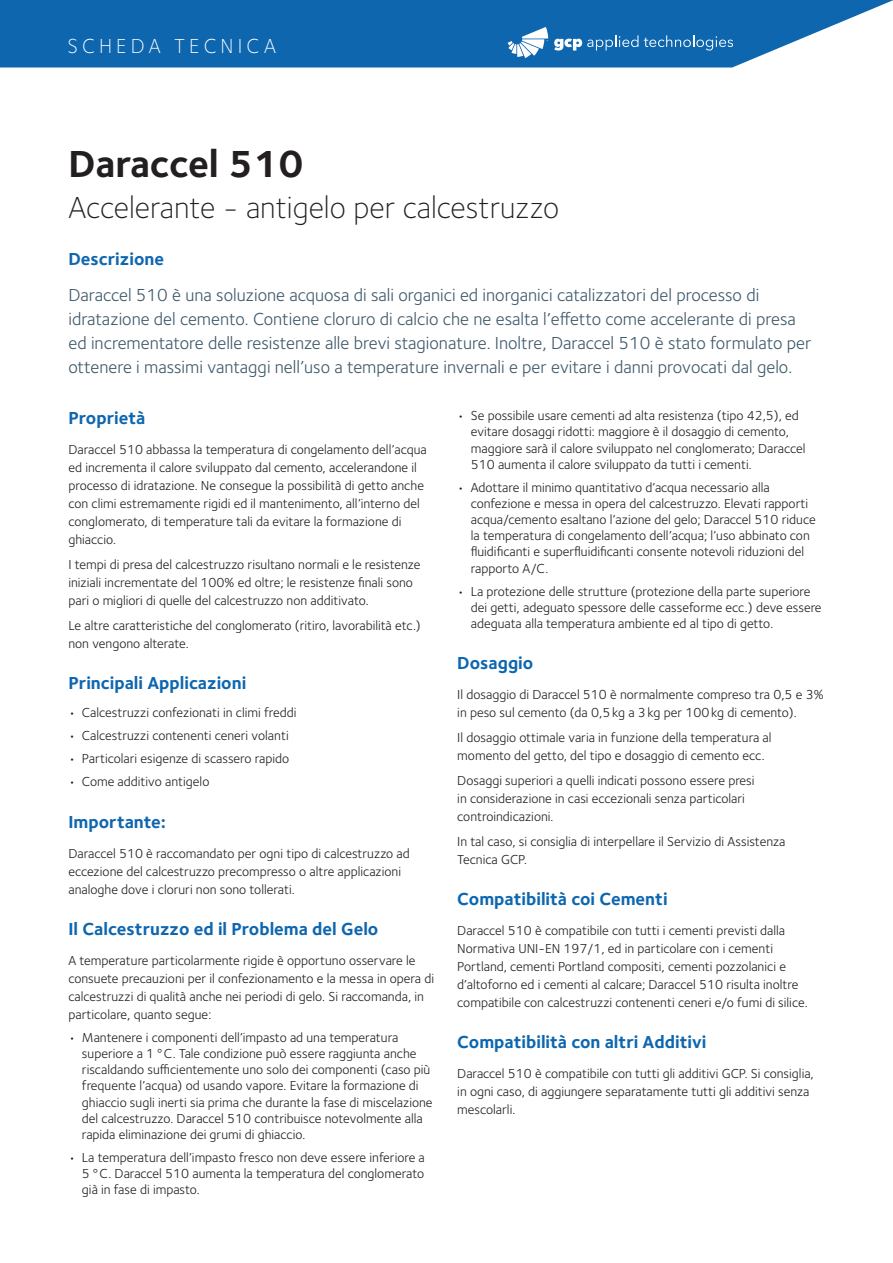
<style>
.page{position:relative;width:893px;height:1263px;background:#fff}
.page>*{position:absolute;margin:0;border:0;box-sizing:border-box;transform-origin:0 0}
.Document_Headline{font:700 39px "Foundry Sterling";color:#231f20}
.Document_Sub-Headlin{font:300 31.5px "Foundry Sterling";color:#231f20}
.Document_Name{font:300 21px "Foundry Sterling";letter-spacing:.2em;color:#fff}
.Product_Descriptor_T{font:18px/24px "Foundry Sterling";color:#3e5869}
.Product_Descriptor_C{font:700 18px "Foundry Sterling";color:#0e66af}
.Text{font:13.5px/18px "Foundry Sterling";color:#231f20}
</style>
<div class="page">
<svg style="left:0;top:0;width:893px;height:68px;fill:#0e66af"></svg>
<svg style="left:554px;top:35px;width:84px;height:16px"></svg>
<svg style="left:644px;top:35px;width:89px;height:16px"></svg>
<svg style="left:508px;top:27px;width:40px;height:31px"></svg>
<p class="Document_Name" style="left:68px;top:34px;width:210px">SCHEDA TECNICA</p>
<p class="Document_Headline" style="left:68px;top:141px;width:237px">Daraccel 510</p>
<p class="Document_Sub-Headlin" style="left:68px;top:189px;width:492px">Accelerante - antigelo per calcestruzzo</p>
<p class="Product_Descriptor_C" style="left:68px;top:248px;width:97px">Descrizione</p>
<p class="Product_Descriptor_T" style="left:68px;top:283px;width:744px">Daraccel 510 è una soluzione acquosa di sali organici ed inorganici catalizzatori del processo di idratazione del cemento. Contiene cloruro di calcio che ne esalta l’effetto come accelerante di presa ed incrementatore delle resistenze alle brevi stagionature. Inoltre, Daraccel 510 è stato formulato per ottenere i massimi vantaggi nell’uso a temperature invernali e per evitare i danni provocati dal gelo.</p>
<p class="Text" style="left:471px;top:408px;width:336px;line-height:16.2px;text-indent:-14px">• Se possibile usare cementi ad alta resistenza (tipo 42,5), ed evitare dosaggi ridotti: maggiore è il dosaggio di cemento, maggiore sarà il calore sviluppato nel conglomerato; Daraccel 510 aumenta il calore sviluppato da tutti i cementi.</p>
<p class="Text" style="left:471px;top:479px;width:346px;line-height:16.2px;text-indent:-14px">• Adottare il minimo quantitativo d’acqua necessario alla confezione e messa in opera del calcestruzzo. Elevati rapporti acqua/cemento esaltano l’azione del gelo; Daraccel 510 riduce la temperatura di congelamento dell’acqua; l’uso abbinato con fluidificanti e superfluidificanti consente notevoli riduzioni del rapporto A/C.</p>
<p class="Text" style="left:471px;top:583px;width:352px;line-height:16.2px;text-indent:-14px">• La protezione delle strutture (protezione della parte superiore dei getti, adeguato spessore delle casseforme ecc.) deve essere adeguata alla temperatura ambiente ed al tipo di getto.</p>
<p class="Product_Descriptor_C" style="left:457px;top:652px;width:78px">Dosaggio</p>
<p class="Text" style="left:457px;top:686px;width:368px">Il dosaggio di Daraccel 510 è normalmente compreso tra 0,5 e 3% in peso sul cemento (da 0,5kg a 3kg per 100kg di cemento).</p>
<p class="Text" style="left:457px;top:729px;width:316px">Il dosaggio ottimale varia in funzione della temperatura al momento del getto, del tipo e dosaggio di cemento ecc.</p>
<p class="Text" style="left:457px;top:771px;width:299px">Dosaggi superiori a quelli indicati possono essere presi in considerazione in casi eccezionali senza particolari controindicazioni.</p>
<p class="Text" style="left:457px;top:832px;width:330px">In tal caso, si consiglia di interpellare il Servizio di Assistenza<br>Tecnica GCP.</p>
<p class="Product_Descriptor_C" style="left:457px;top:888px;width:212px">Compatibilità coi Cementi</p>
<p class="Text" style="left:457px;top:921px;width:352px">Daraccel 510 è compatibile con tutti i cementi previsti dalla Normativa UNI-EN 197/1, ed in particolare con i cementi Portland, cementi Portland compositi, cementi pozzolanici e d’altoforno ed i cementi al calcare; Daraccel 510 risulta inoltre compatibile con calcestruzzi contenenti ceneri e/o fumi di silice.</p>
<p class="Product_Descriptor_C" style="left:457px;top:1031px;width:251px">Compatibilità con altri Additivi</p>
<p class="Text" style="left:457px;top:1065px;width:358px">Daraccel 510 è compatibile con tutti gli additivi GCP. Si consiglia, in ogni caso, di aggiungere separatamente tutti gli additivi senza mescolarli.</p>
<p class="Product_Descriptor_C" style="left:68px;top:408px;width:78px">Proprietà</p>
<p class="Text" style="left:68px;top:441px;width:360px">Daraccel 510 abbassa la temperatura di congelamento dell’acqua ed incrementa il calore sviluppato dal cemento, accelerandone il processo di idratazione. Ne consegue la possibilità di getto anche con climi estremamente rigidi ed il mantenimento, all’interno del conglomerato, di temperature tali da evitare la formazione di ghiaccio.</p>
<p class="Text" style="left:68px;top:556px;width:353px">I tempi di presa del calcestruzzo risultano normali e le resistenze iniziali incrementate del 100% ed oltre; le resistenze finali sono pari o migliori di quelle del calcestruzzo non additivato.</p>
<p class="Text" style="left:68px;top:616px;width:354px">Le altre caratteristiche del conglomerato (ritiro, lavorabilità etc.) non vengono alterate.</p>
<p class="Product_Descriptor_C" style="left:68px;top:672px;width:179px">Principali Applicazioni</p>
<p class="Text" style="left:68px;top:704px;width:229px">• Calcestruzzi confezionati in climi freddi</p>
<p class="Text" style="left:68px;top:727px;width:222px">• Calcestruzzi contenenti ceneri volanti</p>
<p class="Text" style="left:68px;top:750px;width:222px">• Particolari esigenze di scassero rapido</p>
<p class="Text" style="left:68px;top:773px;width:142px">• Come additivo antigelo</p>
<p class="Product_Descriptor_C" style="left:68px;top:811px;width:99px">Importante:</p>
<p class="Text" style="left:68px;top:844px;width:343px">Daraccel 510 è raccomandato per ogni tipo di calcestruzzo ad eccezione del calcestruzzo precompresso o altre applicazioni analoghe dove i cloruri non sono tollerati.</p>
<p class="Product_Descriptor_C" style="left:68px;top:918px;width:311px">Il Calcestruzzo ed il Problema del Gelo</p>
<p class="Text" style="left:68px;top:951px;width:367px">A temperature particolarmente rigide è opportuno osservare le consuete precauzioni per il confezionamento e la messa in opera di calcestruzzi di qualità anche nei periodi di gelo. Si raccomanda, in particolare, quanto segue:</p>
<p class="Text" style="left:82px;top:1029px;width:352px;line-height:16.2px;text-indent:-14px">• Mantenere i componenti dell’impasto ad una temperatura superiore a 1°C. Tale condizione può essere raggiunta anche riscaldando sufficientemente uno solo dei componenti (caso più frequente l’acqua) od usando vapore. Evitare la formazione di ghiaccio sugli inerti sia prima che durante la fase di miscelazione del calcestruzzo. Daraccel 510 contribuisce notevolmente alla rapida eliminazione dei grumi di ghiaccio.</p>
<p class="Text" style="left:82px;top:1149px;width:344px;line-height:16.2px;text-align:justify;text-indent:-14px">• La temperatura dell’impasto fresco non deve essere inferiore a 5°C. Daraccel 510 aumenta la temperatura del conglomerato già in fase di impasto.</p>
</div>
